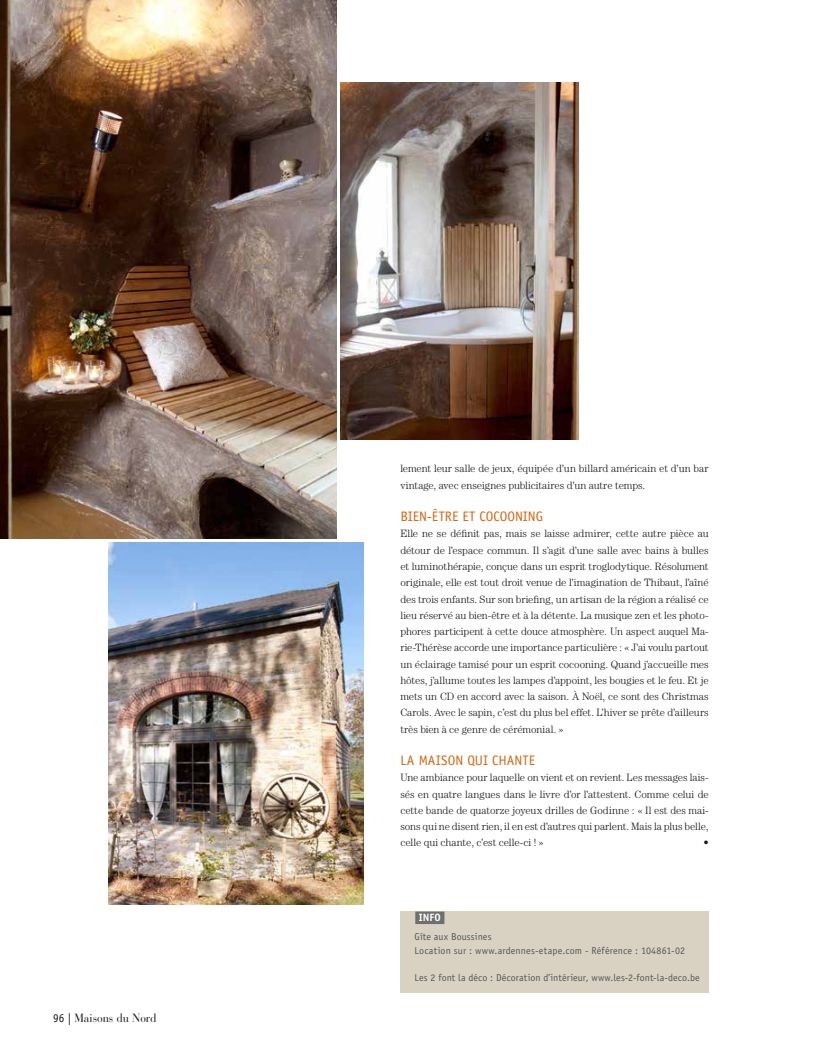
<style>
.page{position:relative;width:815px;height:1053px;background:#fff}
.page>*{position:absolute;margin:0;border:0;box-sizing:border-box;transform-origin:0 0}
.t1{font:13.75px "Officina Sans Std";color:#d16814}
.t2{font:11.88px "Bauer Bodoni";color:#1a1a18;scale:.95 1}
.t3{font:300 10.62px/16.2px "Century Std";letter-spacing:-.01em;color:#1a1a18;text-align:justify}
.t4{font:700 10.62px "Officina Sans Std";color:#fff}
.t5{font:10px/13.8px "Officina Sans Std";letter-spacing:.015em;color:#565656}
.s1{font-family:"Officina Sans Std"}
</style>
<div class="page">
<img style="left:0;top:0;width:337px;height:539px">
<img style="left:109px;top:542px;width:255px;height:362px">
<img style="left:340px;top:82px;width:238px;height:358px">
<div style="left:400px;top:911px;width:309px;height:81px;background:#d9d2c3"></div>
<div style="left:415px;top:911px;width:29px;height:12px;background:#6f6f6e"></div>
<p class="t2" style="left:53px;top:1011px;width:110px"><span class="s1">96 |</span> Maisons du Nord</p>
<p class="t3" style="left:400px;top:460px;width:310px">lement leur salle de jeux, équipée d’un billard américain et d’un bar vintage, avec enseignes publicitaires d’un autre temps.</p>
<p class="t1" style="left:400px;top:508px;width:144px">Bien-être et cocooning</p>
<p class="t3" style="left:400px;top:525px;width:310px">Elle ne se définit pas, mais se laisse admirer, cette autre pièce au détour de l’espace commun. Il s’agit d’une salle avec bains à bulles et luminothérapie, conçue dans un esprit troglodytique. Résolument originale, elle est tout droit venue de l’imagination de Thibaut, l’aîné des trois enfants. Sur son briefing, un artisan de la région a réalisé ce lieu réservé au bien-être et à la détente. La musique zen et les photo&shy;phores participent à cette douce atmosphère. Un aspect auquel Ma&shy;rie-Thérèse accorde une importance particulière : « J’ai voulu partout un éclairage tamisé pour un esprit cocooning. Quand j’accueille mes hôtes, j’allume toutes les lampes d’appoint, les bougies et le feu. Et je mets un CD en accord avec la saison. À Noël, ce sont des Christmas Carols. Avec le sapin, c’est du plus bel effet. L’hiver se prête d’ailleurs très bien à ce genre de cérémonial. »</p>
<p class="t1" style="left:400px;top:752px;width:136px">La maison qui chante</p>
<p class="t3" style="left:400px;top:769px;width:310px">Une ambiance pour laquelle on vient et on revient. Les messages lais&shy;sés en quatre langues dans le livre d’or l’attestent. Comme celui de cette bande de quatorze joyeux drilles de Godinne : « Il est des mai&shy;sons qui ne disent rien, il en est d’autres qui parlent. Mais la plus belle, celle qui chante, c’est celle-ci ! »</p>
<p class="t3" style="left:703px;top:834px;width:7px">•</p>
<p class="t4" style="left:419px;top:911px;width:24px">Info</p>
<p class="t5" style="left:415px;top:929px;width:272px">Gîte aux Boussines<br>Location sur : www.ardennes-etape.com - Référence : 104861-02</p>
<p class="t5" style="left:415px;top:971px;width:287px">Les 2 font la déco : Décoration d’intérieur, www.les-2-font-la-deco.be</p>
</div>
